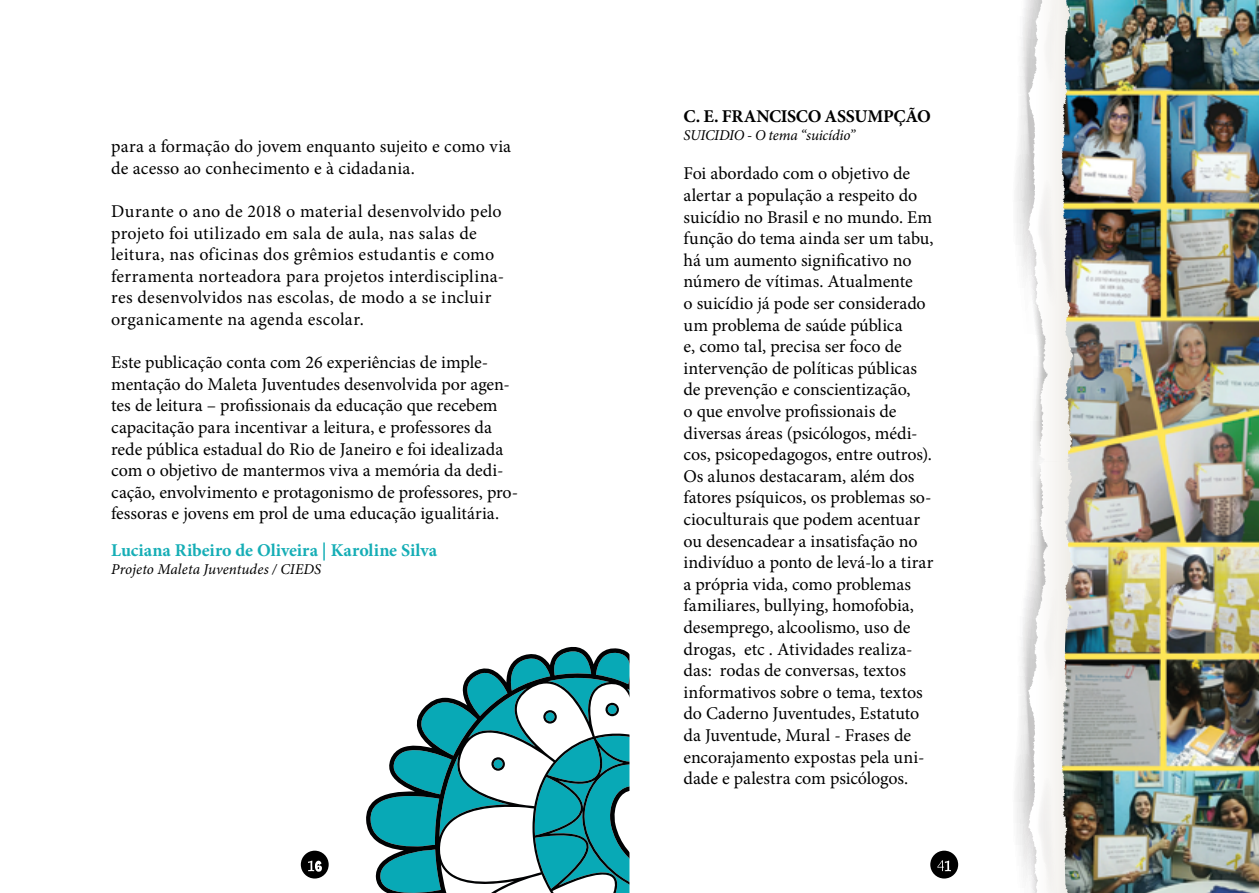
<style>
.page{position:relative;width:1259px;height:893px;background:#fff}
.page>*{position:absolute;margin:0;border:0;box-sizing:border-box;transform-origin:0 0}
.t1{font:18px/21.6px "Minion Pro";color:#000}
.t2{font:700 18px "Minion Pro";letter-spacing:-.005em;color:#16aeb6}
.t3{font:700 18px "Minion Pro";letter-spacing:-.02em;color:#000}
.t4{font:italic 15px "Minion Pro";letter-spacing:-.005em;color:#000}
</style>
<div class="page">
<div style="left:301px;top:851px;width:28px;height:27px;background:#000;border-radius:50%"></div>
<svg style="left:308px;top:861px;width:14px;height:11px"></svg>
<svg style="left:366px;top:647px;width:263px;height:246px"></svg>
<div style="left:930px;top:851px;width:28px;height:27px;background:#000;border-radius:50%"></div>
<svg style="left:937px;top:860px;width:14px;height:11px"></svg>
<img style="left:1059px;top:0;width:200px;height:893px">
<svg style="left:1015px;top:0;width:44px;height:893px"></svg>
<p class="t1" style="left:111px;top:136px;width:401px">para a formação do jovem enquanto sujeito e como via de acesso ao conhecimento e à cidadania.</p>
<p class="t1" style="left:111px;top:201px;width:394px">Durante o ano de 2018 o material desenvolvido pelo projeto foi utilizado em sala de aula, nas salas de leitura, nas oficinas dos grêmios estudantis e como ferramenta norteadora para projetos interdisciplina&shy;res desenvolvidos nas escolas, de modo a se incluir organicamente na agenda escolar.</p>
<p class="t1" style="left:111px;top:352px;width:408px">Este publicação conta com 26 experiências de imple&shy;mentação do Maleta Juventudes desenvolvida por agen&shy;tes de leitura – profissionais da educação que recebem capacitação para incentivar a leitura, e professores da rede pública estadual do Rio de Janeiro e foi idealizada com o objetivo de mantermos viva a memória da dedi&shy;cação, envolvimento e protagonismo de professores, pro&shy;fessoras e jovens em prol de uma educação igualitária.</p>
<p class="t2" style="left:111px;top:538px;width:327px">Luciana Ribeiro de Oliveira | Karoline Silva</p>
<p class="t4" style="left:111px;top:559px;width:212px">Projeto Maleta Juventudes / CIEDS</p>
<p class="t3" style="left:683px;top:103px;width:249px">C. E. FRANCISCO ASSUMPÇÃO</p>
<p class="t4" style="left:683px;top:125px;width:173px">SUICIDIO - O tema “suicídio”</p>
<p class="t1" style="left:683px;top:163px;width:251px">Foi abordado com o objetivo de alertar a população a respeito do suicídio no Brasil e no mundo. Em função do tema ainda ser um tabu, há um aumento significativo no número de vítimas. Atualmente<br>o suicídio já pode ser considerado um problema de saúde pública<br>e, como tal, precisa ser foco de intervenção de políticas públicas de prevenção e conscientização,<br>o que envolve profissionais de diversas áreas (psicólogos, médi&shy;cos, psicopedagogos, entre outros).<br>Os alunos destacaram, além dos fatores psíquicos, os problemas so&shy;cioculturais que podem acentuar ou desencadear a insatisfação no indivíduo a ponto de levá-lo a tirar a própria vida, como problemas familiares, bullying, homofobia, desemprego, alcoolismo, uso de drogas, etc . Atividades realiza&shy;das: rodas de conversas, textos informativos sobre o tema, textos do Caderno Juventudes, Estatuto da Juventude, Mural - Frases de encorajamento expostas pela uni&shy;dade e palestra com psicólogos.</p>
</div>
